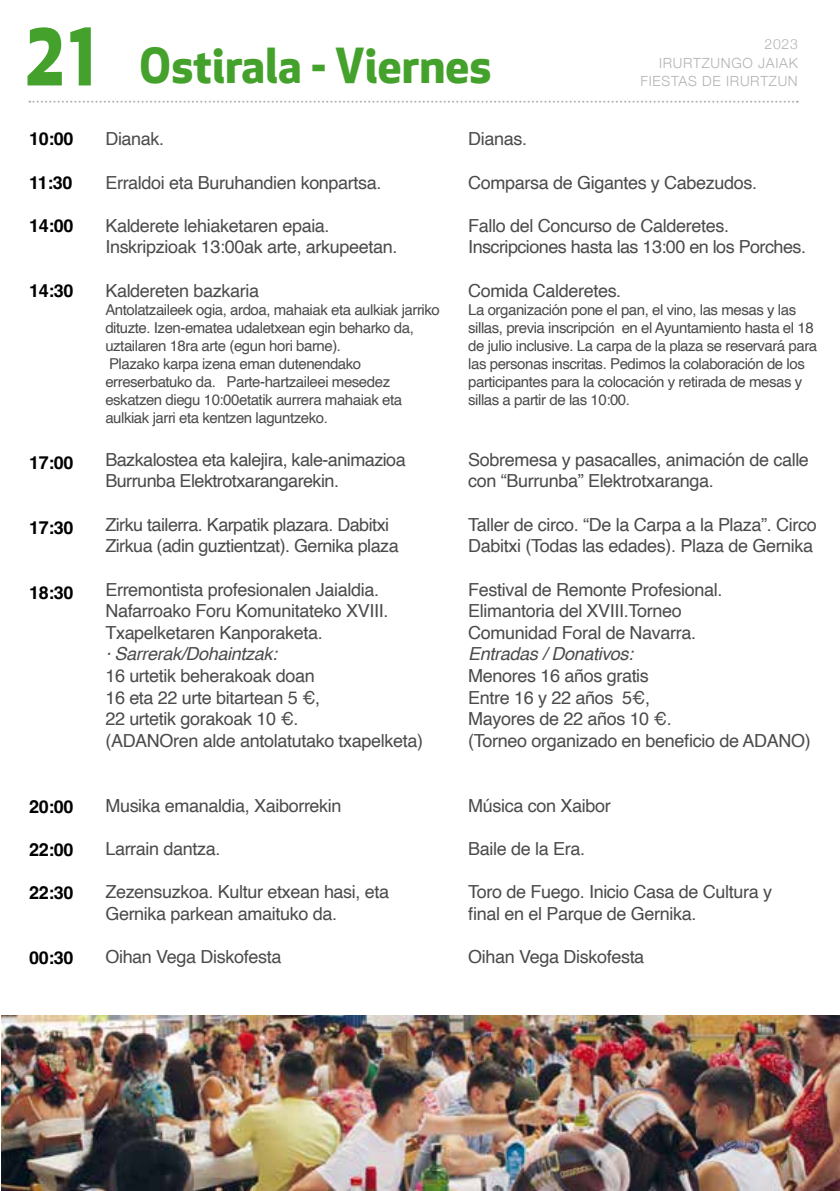
<style>
.page{position:relative;width:840px;height:1191px;background:#fff}
.page>*{position:absolute;margin:0;border:0;box-sizing:border-box;transform-origin:0 0}
.t1{font:700 47.2px "Apex New";color:#44a12b}
.t2{font:18px/21.6px "Helvetica";letter-spacing:-.02em;color:#4b4b4d}
.t3{font:700 18px "Helvetica";letter-spacing:-.02em;color:#000}
.t4{font:italic 18px "Helvetica";letter-spacing:-.02em;color:#4b4b4d}
.t5{font:15px/18px "Helvetica";letter-spacing:-.03em;color:#4b4b4d}
.t6{font:300 14px "Helvetica Neue";letter-spacing:.05em;color:#b1b3b4}
.s1{font-size:90.8px}
</style>
<div class="page">
<svg style="left:29px;top:101px;width:768px;height:2px"></svg>
<img style="left:1px;top:1015px;width:838px;height:176px">
<h1 class="t1" style="left:24px;top:31px;width:469px"><span class="s1">21</span> Ostirala - Viernes</h1>
<p class="t6" style="left:764px;top:33px;width:35px">2023</p>
<p class="t6" style="left:658px;top:51px;width:140px">IRURTZUNGO JAIAK</p>
<p class="t6" style="left:640px;top:70px;width:159px">FIESTAS DE IRURTZUN</p>
<p class="t3" style="left:29px;top:128px;width:46px">10:00</p>
<p class="t3" style="left:29px;top:171px;width:45px">11:30</p>
<p class="t3" style="left:29px;top:214px;width:46px">14:00</p>
<p class="t3" style="left:29px;top:279px;width:46px">14:30</p>
<p class="t3" style="left:29px;top:452px;width:46px">17:00</p>
<p class="t3" style="left:29px;top:517px;width:46px">17:30</p>
<p class="t3" style="left:29px;top:582px;width:46px">18:30</p>
<p class="t3" style="left:29px;top:795px;width:46px">20:00</p>
<p class="t3" style="left:29px;top:838px;width:46px">22:00</p>
<p class="t3" style="left:29px;top:881px;width:46px">22:30</p>
<p class="t3" style="left:29px;top:946px;width:46px">00:30</p>
<p class="t2" style="left:105px;top:129px;width:60px">Dianak.</p>
<p class="t2" style="left:105px;top:172px;width:277px">Erraldoi eta Buruhandien konpartsa.</p>
<p class="t2" style="left:105px;top:215px;width:293px">Kalderete lehiaketaren epaia.<br>Inskripzioak 13:00ak arte, arkupeetan.</p>
<p class="t2" style="left:105px;top:280px;width:155px">Kaldereten bazkaria</p>
<p class="t5" style="left:105px;top:301px;width:336px">Antolatzaileek ogia, ardoa, mahaiak eta aulkiak jarriko dituzte. Izen-ematea udaletxean egin beharko da, uztailaren 18ra arte (egun hori barne).<br>Plazako karpa izena eman dutenendako erreserbatuko da. Parte-hartzaileei mesedez eskatzen diegu 10:00etatik aurrera mahaiak eta aulkiak jarri eta kentzen laguntzeko.</p>
<p class="t2" style="left:105px;top:449px;width:302px">Bazkalostea eta kalejira, kale-animazioa<br>Burrunba Elektrotxarangarekin.</p>
<p class="t2" style="left:105px;top:514px;width:295px">Zirku tailerra. Karpatik plazara. Dabitxi<br>Zirkua (adin guztientzat). Gernika plaza</p>
<p class="t2" style="left:105px;top:579px;width:284px">Erremontista profesionalen Jaialdia.<br>Nafarroako Foru Komunitateko XVIII.<br>Txapelketaren Kanporaketa.</p>
<p class="t4" style="left:105px;top:640px;width:173px">· Sarrerak/Dohaintzak:</p>
<p class="t2" style="left:105px;top:665px;width:319px">16 urtetik beherakoak doan<br>16 eta 22 urte bitartean 5 €,<br>22 urtetik gorakoak 10 €.<br>(ADANOren alde antolatutako txapelketa)</p>
<p class="t2" style="left:105px;top:795px;width:237px">Musika emanaldia, Xaiborrekin</p>
<p class="t2" style="left:105px;top:838px;width:117px">Larrain dantza.</p>
<p class="t2" style="left:105px;top:881px;width:285px">Zezensuzkoa. Kultur etxean hasi, eta<br>Gernika parkean amaituko da.</p>
<p class="t2" style="left:105px;top:946px;width:177px">Oihan Vega Diskofesta</p>
<p class="t2" style="left:468px;top:129px;width:60px">Dianas.</p>
<p class="t2" style="left:468px;top:172px;width:290px">Comparsa de Gigantes y Cabezudos.</p>
<p class="t2" style="left:468px;top:215px;width:339px">Fallo del Concurso de Calderetes.<br>Inscripciones hasta las 13:00 en los Porches.</p>
<p class="t2" style="left:468px;top:280px;width:154px">Comida Calderetes.</p>
<p class="t5" style="left:468px;top:301px;width:350px">La organización pone el pan, el vino, las mesas y las sillas, previa inscripción en el Ayuntamiento hasta el 18 de julio inclusive. La carpa de la plaza se reservará para las personas inscritas. Pedimos la colaboración de los participantes para la colocación y retirada de mesas y sillas a partir de las 10:00.</p>
<p class="t2" style="left:468px;top:449px;width:342px">Sobremesa y pasacalles, animación de calle con “Burrunba” Elektrotxaranga.</p>
<p class="t2" style="left:468px;top:514px;width:350px">Taller de circo. “De la Carpa a la Plaza”. Circo<br>Dabitxi (Todas las edades). Plaza de Gernika</p>
<p class="t2" style="left:468px;top:579px;width:255px">Festival de Remonte Profesional.<br>Elimantoria del XVIII.Torneo<br>Comunidad Foral de Navarra.</p>
<p class="t4" style="left:468px;top:640px;width:166px">Entradas / Donativos:</p>
<p class="t2" style="left:468px;top:665px;width:344px">Menores 16 años gratis<br>Entre 16 y 22 años 5€,<br>Mayores de 22 años 10 €.<br>(Torneo organizado en beneficio de ADANO)</p>
<p class="t2" style="left:468px;top:795px;width:144px">Música con Xaibor</p>
<p class="t2" style="left:468px;top:838px;width:118px">Baile de la Era.</p>
<p class="t2" style="left:468px;top:881px;width:305px">Toro de Fuego. Inicio Casa de Cultura y final en el Parque de Gernika.</p>
<p class="t2" style="left:468px;top:946px;width:177px">Oihan Vega Diskofesta</p>
</div>
